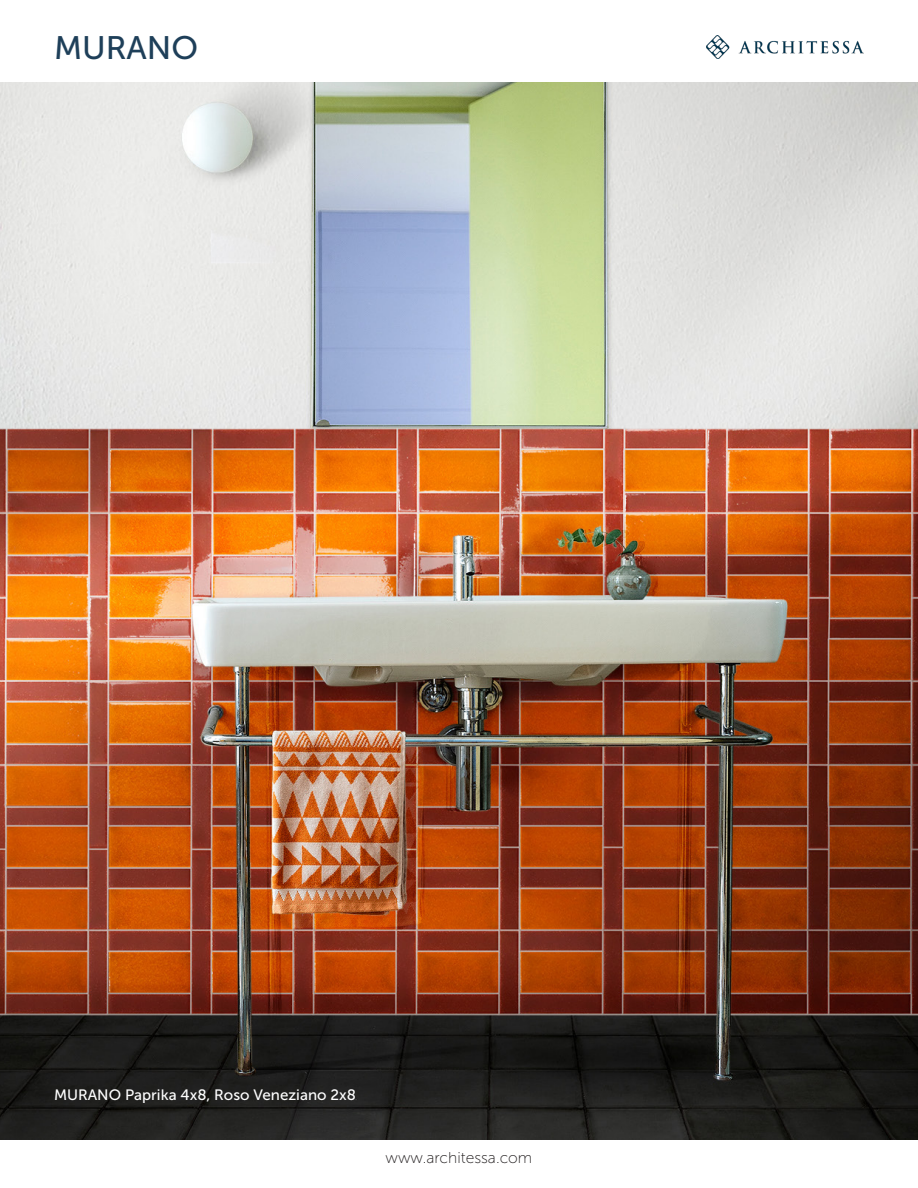
<style>
.page{position:relative;width:918px;height:1188px;background:#fff}
.page>*{position:absolute;margin:0;border:0;box-sizing:border-box;transform-origin:0 0}
.t1{font:32.4px "Museo Sans 500";color:#1e3f59}
.t2{font:15.6px "Museo Sans 100";color:#231f20}
.t3{font:15px "Museo Sans 500";color:#fff}
</style>
<div class="page">
<img style="left:706px;top:36px;width:158px;height:23px">
<img style="left:0;top:82px;width:918px;height:1057px">
<h1 class="t1" style="left:54px;top:30px;width:146px">MURANO</h1>
<p class="t3" style="left:54px;top:1086px;width:304px">MURANO Paprika 4x8, Roso Veneziano 2x8</p>
<p class="t3" style="left:54px;top:1086px;width:76px">White Text</p>
<p class="t2" style="left:386px;top:1149px;width:148px">www.architessa.com</p>
</div>
